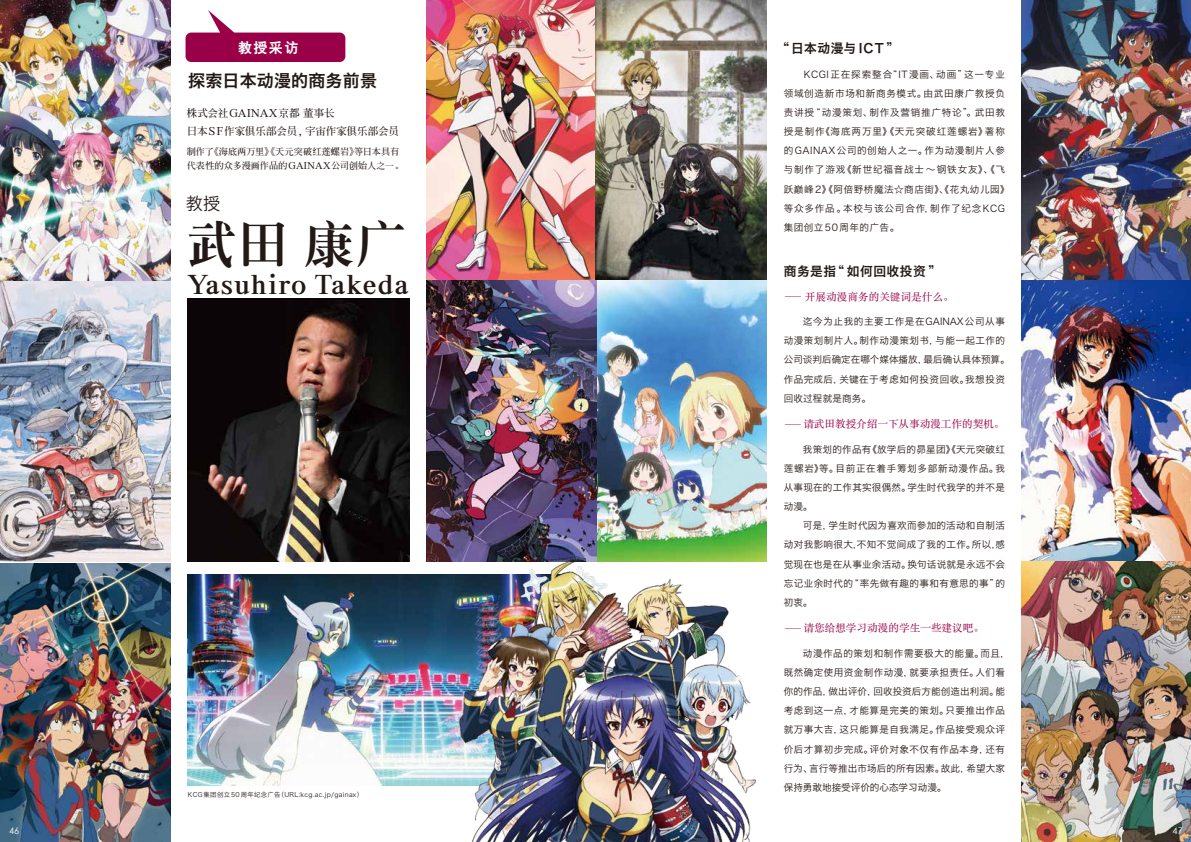
<style>
.page{position:relative;width:1191px;height:842px;background:#fff}
.page>*{position:absolute;margin:0;border:0;box-sizing:border-box;transform-origin:0 0}
.t1{font:49.6px "MPAR Dabiaosong Gba H";color:#221815}
.t2{font:25.5px "MPAR Dabiaosong Gba H";letter-spacing:.045em;color:#221815}
.t3{font:17.3px "Hiragino Sans GB W3";color:#221815}
.t4{font:17px "Hiragino Sans GB W6";letter-spacing:.01em;color:#221815}
.t5{font:700 14.2px "MPHY Da Hei Ti Gbe";color:#fff}
.t6{font:12.8px "Hiragino Sans GB W6";letter-spacing:.035em;color:#221815}
.t7{font:10.6px "ST Songti SC Regular";color:#9a0047}
.t8{font:10.6px/18.4px "MPAR Biaosong Gba B";letter-spacing:-.005em;color:#221815}
.t9{font:9.6px/19.1px "Hiragino Sans GB W3";letter-spacing:.045em;color:#221815}
.t10{font:9.6px/19.1px "Hiragino Sans GB W3";letter-spacing:.08em;color:#221815}
.t11{font:9.2px/14.2px "MPAR Biaosong Gba B";color:#221815}
.t12{font:9.2px "Century Gothic";color:#fff}
.t13{font:6.4px "Hiragino Sans GB W3";letter-spacing:.05em;color:#221815}
.s1{font-size:12px}
</style>
<div class="page">
<img style="left:188px;top:574px;width:264px;height:212px">
<img style="left:188px;top:298px;width:221px;height:264px">
<img style="left:0;top:0;width:171px;height:842px">
<img style="left:426px;top:0;width:340px;height:562px">
<img style="left:452px;top:562px;width:304px;height:280px">
<img style="left:1021px;top:0;width:170px;height:842px">
<svg style="left:185px;top:10px;width:160px;height:52px"></svg>
<h3 class="t5" style="left:238px;top:39px;width:62px">教授采访</h3>
<h3 class="t4" style="left:188px;top:69px;width:190px">探索日本动漫的商务前景</h3>
<p class="t8" style="left:187px;top:103px;width:214px">株式会社GAINAX京都 董事长<br>日本S F作家俱乐部会员，宇宙作家俱乐部会员</p>
<p class="t11" style="left:187px;top:145px;width:218px">制作了《海底两万里》《天元突破红莲螺岩》等日本具有代表性的众多漫画作品的GAINAX公司创始人之一。</p>
<h3 class="t3" style="left:186px;top:192px;width:36px">教授</h3>
<h1 class="t1" style="left:187px;top:219px;width:220px">武田 康广</h1>
<h2 class="t2" style="left:187px;top:272px;width:223px">Yasuhiro Takeda</h2>
<p class="t13" style="left:188px;top:790px;width:177px">KCG集团创立50周年纪念广告（URL:kcg.ac.jp/gainax）</p>
<h3 class="t6" style="left:776px;top:40px;width:124px">“日本动漫与ICT”</h3>
<p class="t10" style="left:784px;top:64px;width:227px">　　KCGI正在探索整合“IT漫画、动画”这一专业领域创造新市场和新商务模式。由武田康广教授负责讲授“动漫策划、制作及营销推广特论”。武田教授是制作《海底两万里》《天元突破红莲螺岩》著称的GAINAX公司的创始人之一。作为动漫制片人参与制作了游戏《新世纪福音战士～钢铁女友》、《飞跃巅峰2》《阿倍野桥魔法☆商店街》、《花丸幼儿园》等众多作品。本校与该公司合作，制作了纪念KCG集团创立50周年的广告。</p>
<h3 class="t6" style="left:784px;top:263px;width:159px">商务是指“ 如何回收投资 ”</h3>
<p class="t7" style="left:784px;top:288px;width:171px"><span class="s1">―</span> 开展动漫商务的关键词是什么。</p>
<p class="t9" style="left:784px;top:312px;width:227px;text-indent:19px">迄今为止我的主要工作是在GAINAX公司从事动漫策划制片人。制作动漫策划书，与能一起工作的公司谈判后确定在哪个媒体播放，最后确认具体预算。作品完成后，关键在于考虑如何投资回收。我想投资回收过程就是商务。</p>
<p class="t7" style="left:784px;top:416px;width:222px"><span class="s1">―</span>请武田教授介绍一下从事动漫工作的契机。</p>
<p class="t9" style="left:784px;top:439px;width:223px;text-align:justify;text-indent:19px">我策划的作品有《放学后的昴星团》《天元突破红莲螺岩》等。目前正在着手筹划多部新动漫作品。我从事现在的工作其实很偶然。学生时代我学的并不是动漫。</p>
<p class="t9" style="left:784px;top:516px;width:223px;text-align:justify;text-indent:19px">可是，学生时代因为喜欢而参加的活动和自制活动对我影响很大，不知不觉间成了我的工作。所以，感觉现在也是在从事业余活动。换句话说就是永远不会忘记业余时代的“率先做有趣的事和有意思的事”的初衷。</p>
<p class="t7" style="left:784px;top:620px;width:202px"><span class="s1">―</span>请您给想学习动漫的学生一些建议吧。</p>
<p class="t9" style="left:784px;top:643px;width:227px;text-indent:19px">动漫作品的策划和制作需要极大的能量。而且，既然确定使用资金制作动漫，就要承担责任。人们看你的作品，做出评价，回收投资后方能创造出利润。能考虑到这一点，才能算是完美的策划。只要推出作品就万事大吉，这只能算是自我满足。作品接受观众评价后才算初步完成。评价对象不仅有作品本身，还有行为、言行等推出市场后的所有因素。故此，希望大家保持勇敢地接受评价的心态学习动漫。</p>
<p class="t12" style="left:9px;top:824px;width:12px">46</p>
<p class="t12" style="left:1172px;top:824px;width:12px">47</p>
</div>
